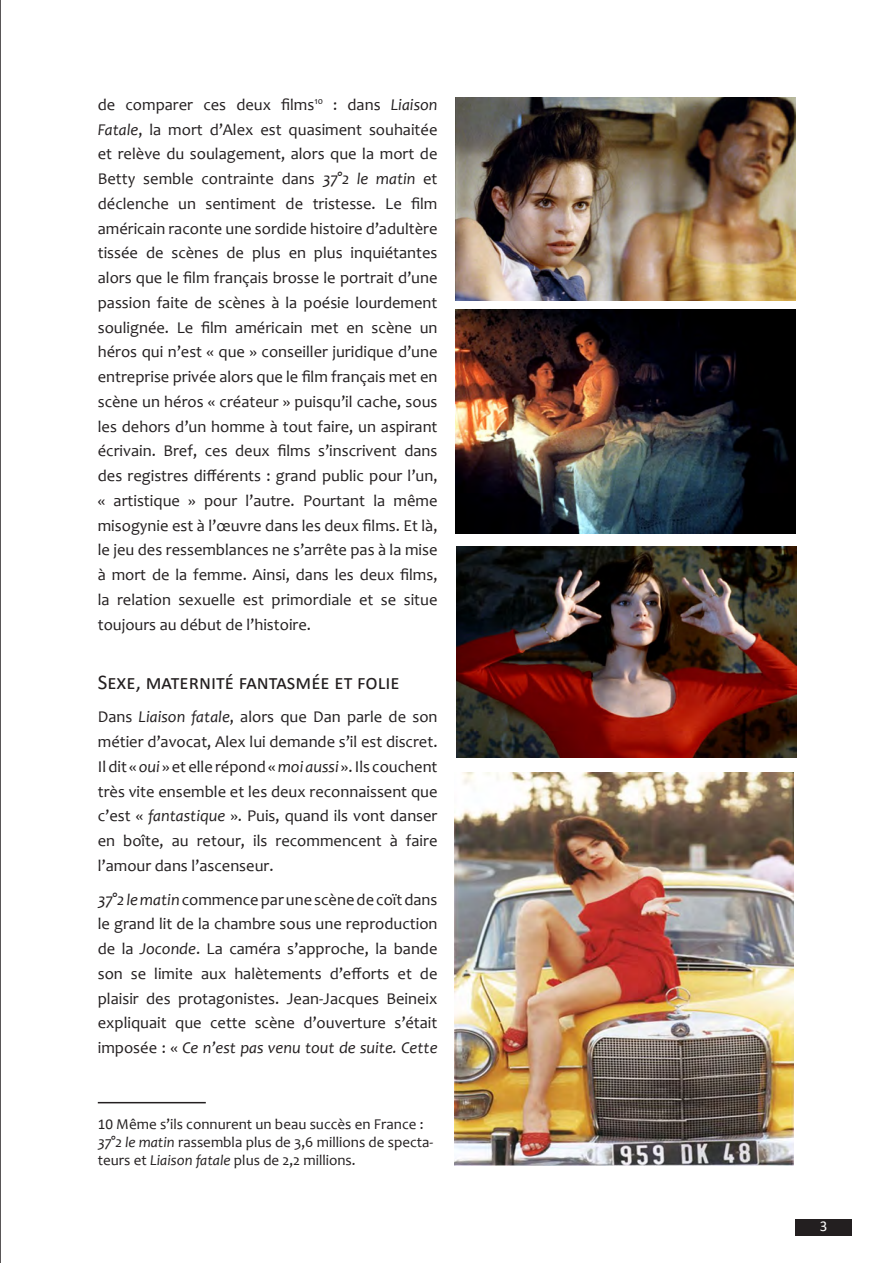
<style>
.page{position:relative;width:893px;height:1263px;background:#fff}
.page>*{position:absolute;margin:0;border:0;box-sizing:border-box;transform-origin:0 0}
.intertitres{font:21px "Calibri";color:#231f20}
.t1{font:16.5px/24.8px "Candara";color:#231f20;text-align:justify}
.Footnote_text{font:15px/18px "Candara";color:#231f20}
.t2{font:15px "Calibri";color:#fff}
.s1{font-style:italic}
.s2{font-family:"Calibri"}
</style>
<div class="page">
<div style="left:795px;top:1220px;width:57px;height:16px;background:#231f20"></div>
<hr style="left:0;top:0;width:1px;height:1263px;background:#231f20">
<img style="left:455px;top:98px;width:340px;height:202px">
<img style="left:455px;top:309px;width:340px;height:224px">
<img style="left:456px;top:546px;width:340px;height:211px">
<img style="left:454px;top:772px;width:340px;height:393px">
<hr style="left:98px;top:1102px;width:108px;height:1px;background:#231f20">
<p class="t1" style="left:98px;top:92px;width:341px">de comparer ces deux films<sup>10</sup> : dans <span class="s1">Liaison Fatale</span>, la mort d’Alex est quasiment souhaitée et relève du soulagement, alors que la mort de Betty semble contrainte dans <span class="s1">37°2 le matin</span> et déclenche un sentiment de tristesse. Le film américain raconte une sordide histoire d’adultère tissée de scènes de plus en plus inquiétantes alors que le film français brosse le portrait d’une passion faite de scènes à la poésie lourdement soulignée. Le film américain met en scène un héros qui n’est « que » conseiller juridique d’une entreprise privée alors que le film français met en scène un héros « créateur » puisqu’il cache, sous les dehors d’un homme à tout faire, un aspirant écrivain. Bref, ces deux films s’inscrivent dans des registres différents : grand public pour l’un, « artistique » pour l’autre. Pourtant la même misogynie est à l’œuvre dans les deux films. Et là, le jeu des ressemblances ne s’arrête pas à la mise à mort de la femme. Ainsi, dans les deux films, la relation sexuelle est primordiale et se situe toujours au début de l’histoire.</p>
<p class="intertitres" style="left:98px;top:667px;width:303px">Sexe, maternité fantasmée et folie</p>
<p class="t1" style="left:98px;top:704px;width:341px">Dans <span class="s1">Liaison fatale</span>, alors que Dan parle de son métier d’avocat, Alex lui demande s’il est discret.<br>Il dit « <span class="s1">oui</span> » et elle répond «<span class="s1">moi aussi</span> ». Ils couchent très vite ensemble et les deux reconnaissent que c’est « <span class="s1">fantastique</span> ». Puis, quand ils vont danser en boîte, au retour, ils recommencent à faire l’amour dans l’ascenseur.</p>
<p class="t1" style="left:98px;top:887px;width:341px"><span class="s1">37°2 le matin</span> commence par une scène de coït dans le grand lit de la chambre sous une reproduction de la <span class="s1">Joconde</span>. La caméra s’approche, la bande son se limite aux halètements d’efforts et de plaisir des protagonistes. Jean-Jacques Beineix expliquait que cette scène d’ouverture s’était imposée : « <span class="s1">Ce n’est pas venu tout de suite. Cette</span></p>
<p class="Footnote_text" style="left:98px;top:1115px;width:337px"><span class="s2">10</span> Même s’ils connurent un beau succès en France :<br><span class="s1">37°2 le matin</span> rassembla plus de 3,6 millions de specta&shy;teurs et <span class="s1">Liaison fatale</span> plus de 2,2 millions.</p>
<p class="t2" style="left:820px;top:1215px;width:9px">3</p>
</div>
